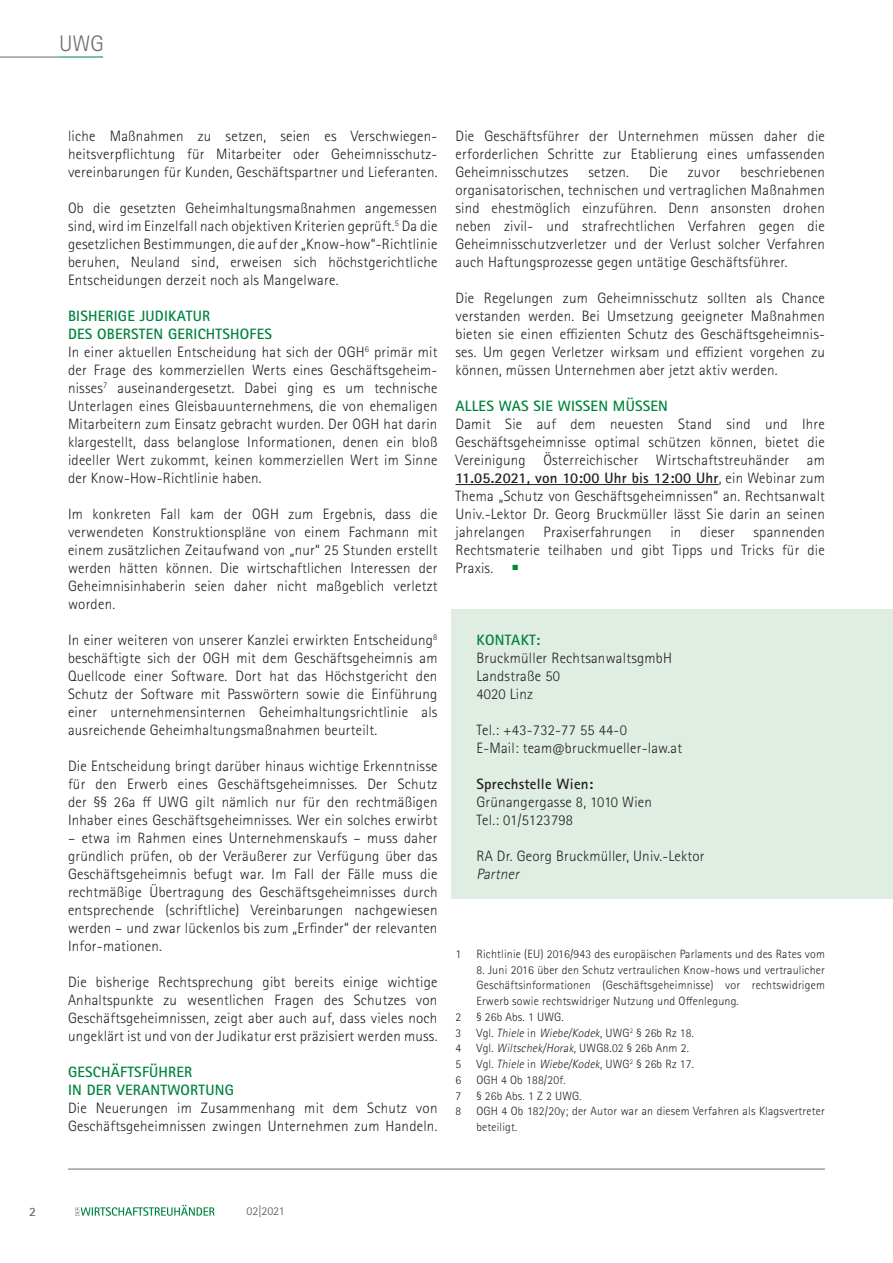
<style>
.page{position:relative;width:893px;height:1263px;background:#fff}
.page>*{position:absolute;margin:0;border:0;box-sizing:border-box;transform-origin:0 0}
.headline{font:300 22.5px "Rotis Sans Serif Std";color:#6c6d70}
.endnote_text{font:300 15px/18px "Rotis Sans Serif Std";letter-spacing:.015em;color:#231f20;text-align:justify}
.endnote_text-2{font:700 15px "Rotis Sans Serif Std";letter-spacing:.015em;color:#00843d}
.endnote_text-3{font:700 15px "Rotis Sans Serif Std";letter-spacing:.015em;color:#231f20}
.endnote_text-4{font:italic 300 15px "Rotis Sans Serif Std";color:#231f20}
.t1{font:700 12.75px "Rotis Sans Serif Std";color:#6c6d70}
.endnote_text-5{font:300 12px/15.8px "Rotis Sans Serif Std";letter-spacing:.015em;color:#231f20;text-align:justify}
.Kategorie_grau{font:12px "Rotis Sans Serif Std";letter-spacing:-.02em;color:#6c6d70}
.endnote_text-6{font:7.5px "Zapf Dingbats";color:#00843d}
.s1{font-weight:700}
.s2{font-style:italic}
</style>
<div class="page">
<svg style="left:75px;top:1205px;width:140px;height:11px"></svg>
<hr style="left:0;top:57px;width:60px;height:1px;background:#6c6d70">
<hr style="left:68px;top:1169px;width:757px;height:1px;background:#6c6d70">
<div style="left:451px;top:609px;width:442px;height:289px;background:#e0ede2"></div>
<hr style="left:60px;top:57px;width:43px;height:1px;background:#00843d">
<hr style="left:455px;top:484px;width:264px;height:1px;background:#231f20">
<p class="headline" style="left:59px;top:30px;width:46px">UWG</p>
<p class="endnote_text" style="left:68px;top:127px;width:371px">liche Maßnahmen zu setzen, seien es Verschwiegen&shy;heitsverpflichtung für Mitarbeiter oder Geheimnisschutz&shy;vereinbarungen für Kunden, Geschäftspartner und Lieferanten.</p>
<p class="endnote_text" style="left:68px;top:199px;width:371px">Ob die gesetzten Geheimhaltungsmaßnahmen angemessen sind, wird im Einzelfall nach objektiven Kriterien geprüft.<sup>5</sup> Da die gesetzlichen Bestimmungen, die auf der „Know-how“-Richtlinie beruhen, Neuland sind, erweisen sich höchstgerichtliche Entscheidungen derzeit noch als Mangelware.</p>
<p class="endnote_text-2" style="left:68px;top:306px;width:144px">BISHERIGE JUDIKATUR</p>
<p class="endnote_text-2" style="left:68px;top:324px;width:205px">DES OBERSTEN GERICHTSHOFES</p>
<p class="endnote_text" style="left:68px;top:343px;width:371px">In einer aktuellen Entscheidung hat sich der OGH<sup>6</sup> primär mit der Frage des kommerziellen Werts eines Geschäftsgeheim&shy;nisses<sup>7</sup> auseinandergesetzt. Dabei ging es um technische Unterlagen eines Gleisbauunternehmens, die von ehemaligen Mitarbeitern zum Einsatz gebracht wurden. Der OGH hat darin klargestellt, dass belanglose Informationen, denen ein bloß ideeller Wert zukommt, keinen kommerziellen Wert im Sinne der Know-How-Richtlinie haben.</p>
<p class="endnote_text" style="left:68px;top:505px;width:371px">Im konkreten Fall kam der OGH zum Ergebnis, dass die verwendeten Konstruktionspläne von einem Fachmann mit einem zusätzlichen Zeitaufwand von „nur“ 25 Stunden erstellt werden hätten können. Die wirtschaftlichen Interessen der Geheimnisinhaberin seien daher nicht maßgeblich verletzt worden.</p>
<p class="endnote_text" style="left:68px;top:631px;width:371px">In einer weiteren von unserer Kanzlei erwirkten Entscheidung<sup>8 </sup>beschäftigte sich der OGH mit dem Geschäftsgeheimnis am Quellcode einer Software. Dort hat das Höchstgericht den Schutz der Software mit Passwörtern sowie die Einführung einer unternehmensinternen Geheimhaltungsrichtlinie als ausreichende Geheimhaltungsmaßnahmen beurteilt.</p>
<p class="endnote_text" style="left:68px;top:757px;width:371px">Die Entscheidung bringt darüber hinaus wichtige Erkenntnisse für den Erwerb eines Geschäftsgeheimnisses. Der Schutz der §§ 26a ff UWG gilt nämlich nur für den rechtmäßigen Inhaber eines Geschäftsgeheimnisses. Wer ein solches erwirbt</p>
<p class="endnote_text" style="left:68px;top:829px;width:371px">– etwa im Rahmen eines Unternehmenskaufs – muss daher gründlich prüfen, ob der Veräußerer zur Verfügung über das Geschäftsgeheimnis befugt war. Im Fall der Fälle muss die rechtmäßige Übertragung des Geschäftsgeheimnisses durch entsprechende (schriftliche) Vereinbarungen nachgewiesen werden – und zwar lückenlos bis zum „Erfinder“ der relevanten Infor-mationen.</p>
<p class="endnote_text" style="left:68px;top:973px;width:371px">Die bisherige Rechtsprechung gibt bereits einige wichtige Anhaltspunkte zu wesentlichen Fragen des Schutzes von Geschäftsgeheimnissen, zeigt aber auch auf, dass vieles noch ungeklärt ist und von der Judikatur erst präzisiert werden muss.</p>
<p class="endnote_text-2" style="left:68px;top:1062px;width:126px">GESCHÄFTSFÜHRER</p>
<p class="endnote_text-2" style="left:68px;top:1080px;width:167px">IN DER VERANTWORTUNG</p>
<p class="endnote_text" style="left:68px;top:1099px;width:371px">Die Neuerungen im Zusammenhang mit dem Schutz von<br>Geschäftsgeheimnissen zwingen Unternehmen zum Handeln.</p>
<p class="endnote_text" style="left:455px;top:127px;width:371px">Die Geschäftsführer der Unternehmen müssen daher die erforderlichen Schritte zur Etablierung eines umfassenden Geheimnisschutzes</p>
<p class="endnote_text" style="left:455px;top:163px;width:371px;text-indent:285px">beschriebenen organisatorischen, technischen und vertraglichen Maßnahmen sind ehestmöglich einzuführen. Denn ansonsten drohen neben zivil- und strafrechtlichen Verfahren gegen die Geheimnisschutzverletzer und der Verlust solcher Verfahren auch Haftungsprozesse gegen untätige Geschäftsführer.</p>
<p class="endnote_text" style="left:455px;top:289px;width:371px">Die Regelungen zum Geheimnisschutz sollten als Chance verstanden werden. Bei Umsetzung geeigneter Maßnahmen bieten sie einen effizienten Schutz des Geschäftsgeheimnis&shy;ses. Um gegen Verletzer wirksam und effizient vorgehen zu können, müssen Unternehmen aber jetzt aktiv werden.</p>
<p class="endnote_text-2" style="left:455px;top:396px;width:214px">ALLES WAS SIE WISSEN MÜSSEN</p>
<p class="endnote_text" style="left:455px;top:415px;width:371px">Damit Sie auf dem neuesten Stand sind und Ihre Geschäftsgeheimnisse optimal schützen können, bietet die Vereinigung Österreichischer Wirtschaftstreuhänder am <span class="s1">11.05.2021, von 10:00 Uhr bis 12:00 Uhr</span>, ein Webinar zum Thema „Schutz von Geschäftsgeheimnissen“ an. Rechtsanwalt Univ.-Lektor Dr. Georg Bruckmüller lässt Sie darin an seinen jahrelangen Praxiserfahrungen in dieser spannenden Rechtsmaterie teilhaben und gibt Tipps und Tricks für die Praxis.</p>
<p class="endnote_text" style="left:588px;top:163px;width:42px">setzen.</p>
<p class="endnote_text" style="left:649px;top:163px;width:20px">Die</p>
<p class="endnote_text" style="left:688px;top:163px;width:34px">zuvor</p>
<p class="endnote_text-6" style="left:513px;top:564px;width:7px">■</p>
<p class="endnote_text-2" style="left:476px;top:630px;width:65px">KONTAKT:</p>
<p class="endnote_text" style="left:476px;top:649px;width:197px">Bruckmüller RechtsanwaltsgmbH</p>
<p class="endnote_text" style="left:476px;top:667px;width:85px">Landstraße 50</p>
<p class="endnote_text" style="left:476px;top:685px;width:58px">4020 Linz</p>
<p class="endnote_text" style="left:476px;top:721px;width:152px">Tel.: +43-732-77 55 44-0</p>
<p class="endnote_text" style="left:476px;top:739px;width:207px">E-Mail: team@bruckmueller-law.at</p>
<p class="endnote_text-3" style="left:476px;top:774px;width:118px">Sprechstelle Wien:</p>
<p class="endnote_text" style="left:476px;top:793px;width:177px">Grünangergasse 8, 1010 Wien</p>
<p class="endnote_text" style="left:476px;top:811px;width:98px">Tel.: 01/5123798</p>
<p class="endnote_text" style="left:476px;top:847px;width:230px">RA Dr. Georg Bruckmüller, Univ.-Lektor</p>
<p class="endnote_text-4" style="left:476px;top:865px;width:47px">Partner</p>
<p class="endnote_text-5" style="left:455px;top:946px;width:7px">1</p>
<p class="endnote_text-5" style="left:476px;top:946px;width:350px">Richtlinie (EU) 2016/943 des europäischen Parlaments und des Rates vom</p>
<p class="endnote_text-5" style="left:476px;top:962px;width:350px">8. Juni 2016 über den Schutz vertraulichen Know-hows und vertraulicher Geschäftsinformationen (Geschäftsgeheimnisse) vor rechtswidrigem Erwerb sowie rechtswidriger Nutzung und Offenlegung.</p>
<p class="endnote_text-5" style="left:455px;top:1009px;width:7px">2</p>
<p class="endnote_text-5" style="left:476px;top:1009px;width:89px">§ 26b Abs. 1 UWG.</p>
<p class="endnote_text-5" style="left:455px;top:1025px;width:7px">3</p>
<p class="endnote_text-5" style="left:476px;top:1025px;width:219px">Vg l . <span class="s2">Thiele</span> i n <span class="s2">Wiebe/Kodek</span>, U W G <sup>2</sup> § 2 6 b R z 1 8 .</p>
<p class="endnote_text-5" style="left:455px;top:1041px;width:7px">4</p>
<p class="endnote_text-5" style="left:476px;top:1041px;width:214px">Vg l . <span class="s2">Wiltschek/Horak</span>, U W G 8 . 0 2 § 2 6 b A n m 2 .</p>
<p class="endnote_text-5" style="left:455px;top:1056px;width:7px">5</p>
<p class="endnote_text-5" style="left:476px;top:1056px;width:219px">Vg l . <span class="s2">Thiele</span> i n <span class="s2">Wiebe/Kodek</span>, U W G <sup>2</sup> § 2 6 b R z 1 7 .</p>
<p class="endnote_text-5" style="left:455px;top:1072px;width:7px">6</p>
<p class="endnote_text-5" style="left:476px;top:1072px;width:91px">OGH 4 Ob 188/20f.</p>
<p class="endnote_text-5" style="left:455px;top:1088px;width:7px">7</p>
<p class="endnote_text-5" style="left:476px;top:1088px;width:107px">§ 26b Abs. 1 Z 2 UWG.</p>
<p class="endnote_text-5" style="left:455px;top:1104px;width:7px">8</p>
<p class="endnote_text-5" style="left:476px;top:1104px;width:350px">OGH 4 Ob 182/20y; der Autor war an diesem Verfahren als Klagsvertreter beteiligt.</p>
<p class="t1" style="left:29px;top:1203px;width:8px">2</p>
<p class="Kategorie_grau" style="left:247px;top:1204px;width:40px">02|2021</p>
</div>
